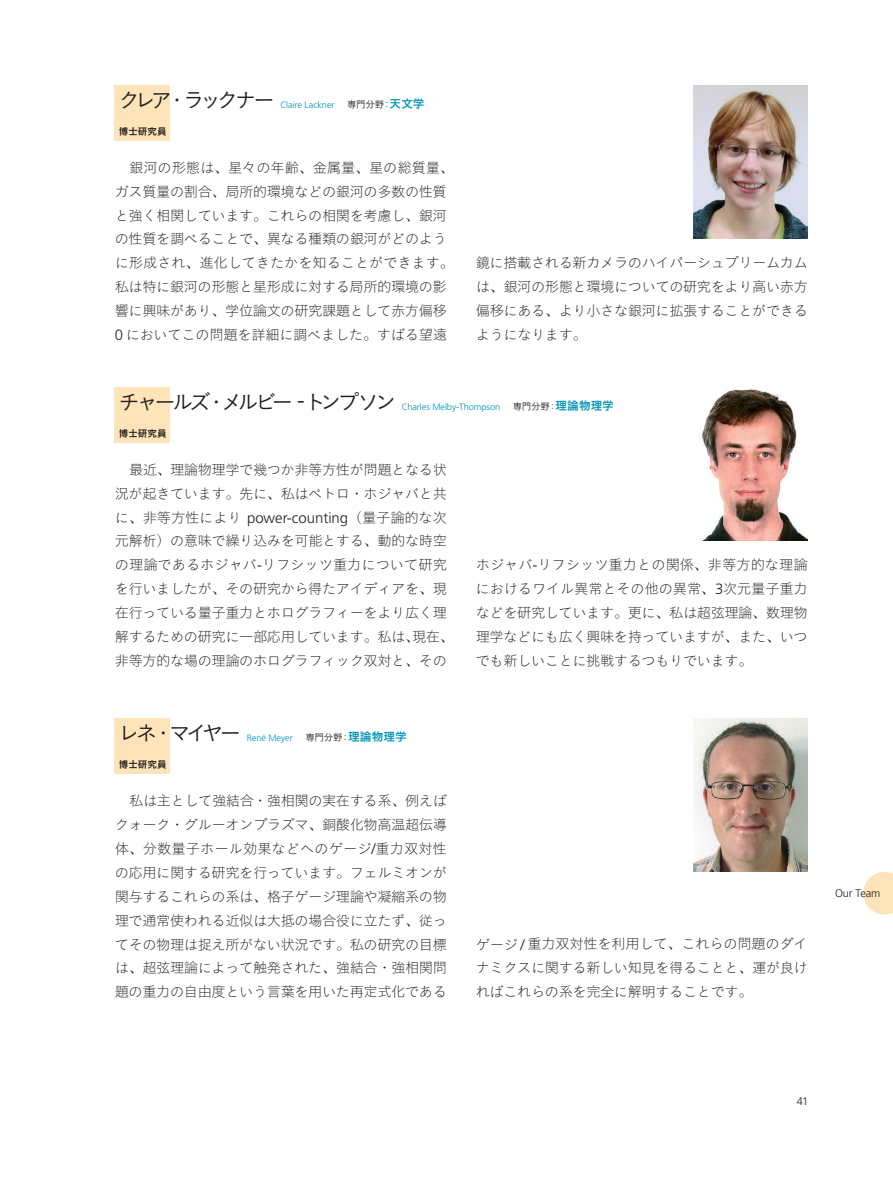
<style>
.page{position:relative;width:893px;height:1191px;background:#fff}
.page>*{position:absolute;margin:0;border:0;box-sizing:border-box;transform-origin:0 0}
.t1{font:21.3px "Koburina Go Std W3";letter-spacing:-.175em;color:#231f20}
.t2{font:21.3px "Koburina Go Std W3";letter-spacing:-.205em;color:#231f20}
.t3{font:14.4px/23.9px "Koburina Go Std W1";letter-spacing:-.035em;color:#231f20;text-align:justify}
.t4{font:11.7px "Koburina Go Std W6";letter-spacing:.005em;color:#0093ba}
.t5{font:300 11.1px "Frutiger LT Std";letter-spacing:-.02em;color:#231f20}
.t6{font:9.6px "Koburina Go Std W6";color:#231f20}
.t7{font:9.6px "Koburina Go Std W3";color:#231f20}
.t8{font:300 9.15px "Frutiger LT Std";letter-spacing:-.005em;color:#0093ba}
.s1{font-family:"Ryumin Pro";font-weight:300}
.s2{font-family:"Koburina Go Std W6";font-size:11.7px;color:#0093ba}
.s3{font-family:"Frutiger LT Std";font-weight:300;font-size:14.85px}
.s4{font-family:"Frutiger LT Std";font-weight:300;font-size:22.95px}
.s5{font-family:"Koburina Go Std W3";font-size:9.6px;color:#231f20}
.s6{font-family:"Ryumin Pro";font-weight:300;font-size:9.6px;color:#231f20}
</style>
<div class="page">
<svg style="left:863px;top:872px;width:30px;height:42px"></svg>
<div style="left:115px;top:387px;width:55px;height:55px;background:#fee4b8"></div>
<div style="left:115px;top:718px;width:55px;height:55px;background:#fee4b8"></div>
<img style="left:693px;top:85px;width:115px;height:153px">
<img style="left:702px;top:389px;width:106px;height:151px">
<img style="left:693px;top:718px;width:115px;height:153px">
<div style="left:115px;top:85px;width:55px;height:55px;background:#fee4b8"></div>
<h1 class="t2" style="left:118px;top:84px;width:158px">クレア<span class="s1">・</span>ラックナー</h1>
<p class="t8" style="left:281px;top:100px;width:55px">Claire Lackner</p>
<p class="t7" style="left:347px;top:97px;width:79px">専門分野<span class="s1">：</span><span class="s2">天文学</span></p>
<p class="t6" style="left:119px;top:124px;width:49px">博士研究員</p>
<p class="t3" style="left:115px;top:155px;width:341px;text-align:left;text-indent:14px">銀河の形態は<span class="s1">、</span>星々の年齢<span class="s1">、</span>金属量<span class="s1">、</span>星の総質量<span class="s1">、</span>ガス質量の割合<span class="s1">、</span>局所的環境などの銀河の多数の性質と強く相関しています<span class="s1">。</span>これらの相関を考慮し<span class="s1">、</span>銀河の性質を調べることで<span class="s1">、</span>異なる種類の銀河がどのように形成され<span class="s1">、</span>進化してきたかを知ることができます<span class="s1">。</span>私は特に銀河の形態と星形成に対する局所的環境の影響に興味があり<span class="s1">、</span>学位論文の研究課題として赤方偏移<br><span class="s3">0</span> においてこの問題を詳細に調べました<span class="s1">。</span>すばる望遠</p>
<p class="t3" style="left:476px;top:250px;width:334px">鏡に搭載される新カメラのハイパーシュプリームカムは<span class="s1">、</span>銀河の形態と環境についての研究をより高い赤方偏移にある<span class="s1">、</span>より小さな銀河に拡張することができるようになります<span class="s1">。</span></p>
<h1 class="t1" style="left:119px;top:386px;width:279px">チャールズ<span class="s1">・</span>メルビー <span class="s4">-</span> トンプソン</h1>
<p class="t8" style="left:402px;top:402px;width:100px">Charles Melby-Thompson</p>
<p class="t4" style="left:513px;top:396px;width:103px"><span class="s5">専門分野</span><span class="s6">：</span>理論物理学</p>
<p class="t6" style="left:119px;top:426px;width:49px">博士研究員</p>
<p class="t3" style="left:115px;top:457px;width:341px;text-align:center">最近<span class="s1">、</span>理論物理学で幾つか非等方性が問題となる状<br>況が起きています<span class="s1">。</span>先に<span class="s1">、</span>私はペトロ<span class="s1">・</span>ホジャバと共に<span class="s1">、</span>非等方性により <span class="s3">power-counting</span><span class="s1">（</span>量子論的な次元解析<span class="s1">）</span>の意味で繰り込みを可能とする<span class="s1">、</span>動的な時空の理論であるホジャバ<span class="s3">-</span>リフシッツ重力について研究を行いましたが<span class="s1">、</span>その研究から得たアイディアを<span class="s1">、</span>現在行っている量子重力とホログラフィーをより広く理解するための研究に一部応用しています<span class="s1">。</span>私は<span class="s1">、</span>現在<span class="s1">、</span>非等方的な場の理論のホログラフィック双対と<span class="s1">、</span>その</p>
<h1 class="t1" style="left:118px;top:717px;width:125px">レネ<span class="s1">・</span>マイヤー</h1>
<p class="t8" style="left:247px;top:733px;width:48px">René Meyer</p>
<p class="t4" style="left:305px;top:728px;width:103px"><span class="s5">専門分野</span><span class="s6">：</span>理論物理学</p>
<p class="t6" style="left:119px;top:757px;width:49px">博士研究員</p>
<p class="t3" style="left:115px;top:788px;width:334px;text-indent:14px">私は主として強結合<span class="s1">・</span>強相関の実在する系<span class="s1">、</span>例えばクォーク<span class="s1">・</span>グルーオンプラズマ<span class="s1">、</span>銅酸化物高温超伝導体<span class="s1">、</span>分数量子ホール効果などへのゲージ<span class="s3">/</span>重力双対性の応用に関する研究を行っています<span class="s1">。</span>フェルミオンが関与するこれらの系は<span class="s1">、</span>格子ゲージ理論や凝縮系の物理で通常使われる近似は大抵の場合役に立たず<span class="s1">、</span>従ってその物理は捉え所がない状況です<span class="s1">。</span>私の研究の目標は<span class="s1">、</span>超弦理論によって触発された<span class="s1">、</span>強結合<span class="s1">・</span>強相関問題の重力の自由度という言葉を用いた再定式化である</p>
<p class="t3" style="left:476px;top:552px;width:334px">ホジャバ<span class="s3">-</span>リフシッツ重力との関係<span class="s1">、</span>非等方的な理論におけるワイル異常とその他の異常<span class="s1">、</span><span class="s3">3</span>次元量子重力などを研究しています<span class="s1">。</span>更に<span class="s1">、</span>私は超弦理論<span class="s1">、</span>数理物理学などにも広く興味を持っていますが<span class="s1">、</span>また<span class="s1">、</span>いつでも新しいことに挑戦するつもりでいます<span class="s1">。</span></p>
<p class="t3" style="left:476px;top:931px;width:334px">ゲージ <span class="s3">/</span> 重力双対性を利用して<span class="s1">、</span>これらの問題のダイナミクスに関する新しい知見を得ることと<span class="s1">、</span>運が良ければこれらの系を完全に解明することです<span class="s1">。</span></p>
<p class="t5" style="left:835px;top:887px;width:47px">Our Team</p>
<p class="t5" style="left:797px;top:1094px;width:13px">41</p>
</div>
